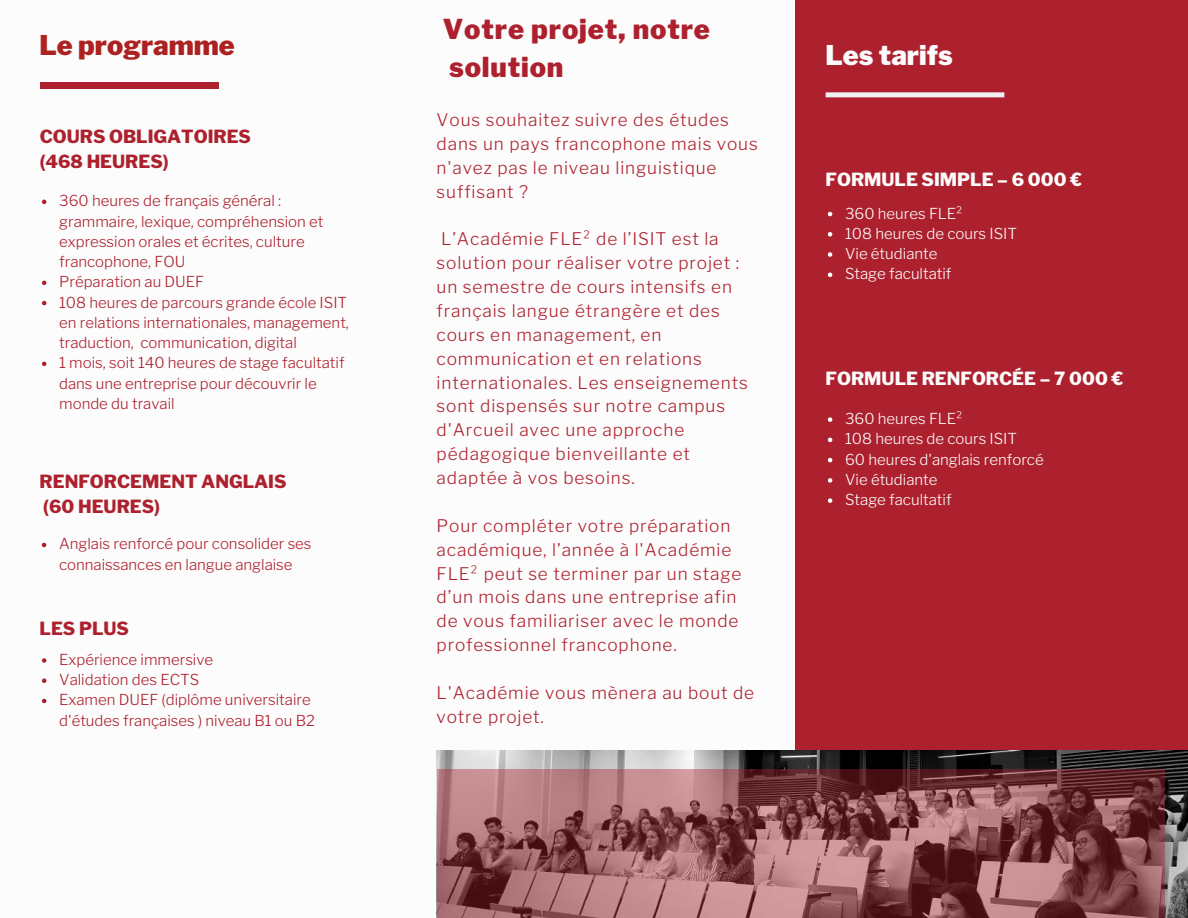
<style>
.page{position:relative;width:1188px;height:918px;background:#fff}
.page>*{position:absolute;margin:0;border:0;box-sizing:border-box;transform-origin:0 0}
.t1{font:900 27.3px/38.7px "Libre Franklin";letter-spacing:.03em;color:#ad212e}
.t2{font:900 27px "Libre Franklin";color:#ad2121}
.t3{font:900 27px "Libre Franklin";color:#fcfcfc}
.t4{font:800 18px/24.8px "Libre Franklin";color:#ad212e}
.t5{font:800 18px "Libre Franklin";color:#fcfcfc}
.t6{font:300 17.25px/23.9px "Libre Franklin";letter-spacing:.05em;color:#ad212e}
.t7{font:300 15px/20.2px "Libre Franklin";color:#ad212e}
.t8{font:300 15px/20.2px "Libre Franklin";color:#fcfcfc}
</style>
<div class="page">
<div style="left:795px;top:0;width:393px;height:918px;background:#ad212e"></div>
<img style="left:437px;top:750px;width:751px;height:168px">
<svg style="left:437px;top:770px;width:728px;height:148px;background:#935a60"></svg>
<div style="left:826px;top:92px;width:179px;height:7px;background:#c46a73"></div>
<svg style="left:826px;top:92px;width:178px;height:5px"></svg>
<svg style="left:828px;top:417px;width:4px;height:5px"></svg>
<svg style="left:828px;top:438px;width:4px;height:4px"></svg>
<svg style="left:828px;top:458px;width:4px;height:4px"></svg>
<svg style="left:828px;top:478px;width:4px;height:5px"></svg>
<svg style="left:828px;top:498px;width:4px;height:5px"></svg>
<svg style="left:828px;top:212px;width:4px;height:4px"></svg>
<svg style="left:828px;top:232px;width:4px;height:5px"></svg>
<svg style="left:828px;top:252px;width:4px;height:5px"></svg>
<svg style="left:828px;top:273px;width:4px;height:4px"></svg>
<svg style="left:42px;top:200px;width:4px;height:4px"></svg>
<svg style="left:42px;top:281px;width:4px;height:4px"></svg>
<svg style="left:42px;top:301px;width:4px;height:4px"></svg>
<svg style="left:42px;top:362px;width:4px;height:4px"></svg>
<svg style="left:42px;top:543px;width:4px;height:4px"></svg>
<div style="left:40px;top:82px;width:179px;height:7px;background:#ad212e"></div>
<svg style="left:42px;top:658px;width:4px;height:5px"></svg>
<svg style="left:42px;top:678px;width:4px;height:5px"></svg>
<svg style="left:42px;top:699px;width:4px;height:4px"></svg>
<h2 class="t2" style="left:40px;top:29px;width:197px">Le programme</h2>
<p class="t4" style="left:40px;top:124px;width:213px">COURS OBLIGATOIRES (468 HEURES)</p>
<p class="t7" style="left:59px;top:191px;width:291px">360 heures de français général : grammaire, lexique, compréhension et expression orales et écrites, culture francophone, FOU<br>Préparation au DUEF<br>108 heures de parcours grande école ISIT en relations internationales, management, traduction, communication, digital<br>1 mois, soit 140 heures de stage facultatif dans une entreprise pour découvrir le monde du travail</p>
<p class="t4" style="left:40px;top:469px;width:248px">RENFORCEMENT ANGLAIS (60 HEURES)</p>
<p class="t7" style="left:59px;top:534px;width:254px">Anglais renforcé pour consolider ses connaissances en langue anglaise</p>
<p class="t4" style="left:40px;top:616px;width:91px">LES PLUS</p>
<p class="t7" style="left:59px;top:649px;width:257px">Expérience immersive<br>Validation des ECTS<br>Examen DUEF (diplôme universitaire d'études françaises ) niveau B1 ou B2</p>
<h1 class="t1" style="left:443px;top:10px;width:269px">Votre projet, notre solution</h1>
<p class="t6" style="left:437px;top:108px;width:323px">Vous souhaitez suivre des études dans un pays francophone mais vous n'avez pas le niveau linguistique suffisant ?</p>
<p class="t6" style="left:437px;top:227px;width:313px">L’Académie FLE² de l’ISIT est la solution pour réaliser votre projet : un semestre de cours intensifs en français langue étrangère et des cours en management, en communication et en relations internationales. Les enseignements sont dispensés sur notre campus d'Arcueil avec une approche pédagogique bienveillante et adaptée à vos besoins.</p>
<p class="t6" style="left:437px;top:514px;width:306px">Pour compléter votre préparation académique, l’année à l'Académie FLE² peut se terminer par un stage d’un mois dans une entreprise afin de vous familiariser avec le monde professionnel francophone.</p>
<p class="t6" style="left:437px;top:681px;width:319px">L'Académie vous mènera au bout de votre projet.</p>
<h2 class="t3" style="left:826px;top:39px;width:129px">Les tarifs</h2>
<p class="t5" style="left:826px;top:169px;width:258px">FORMULE SIMPLE – 6 000 €</p>
<p class="t8" style="left:845px;top:203px;width:173px">360 heures FLE²<br>108 heures de cours ISIT<br>Vie étudiante<br>Stage facultatif</p>
<p class="t5" style="left:826px;top:367px;width:300px">FORMULE RENFORCÉE – 7 000 €</p>
<p class="t8" style="left:845px;top:409px;width:200px">360 heures FLE²<br>108 heures de cours ISIT<br>60 heures d'anglais renforcé<br>Vie étudiante<br>Stage facultatif</p>
</div>
